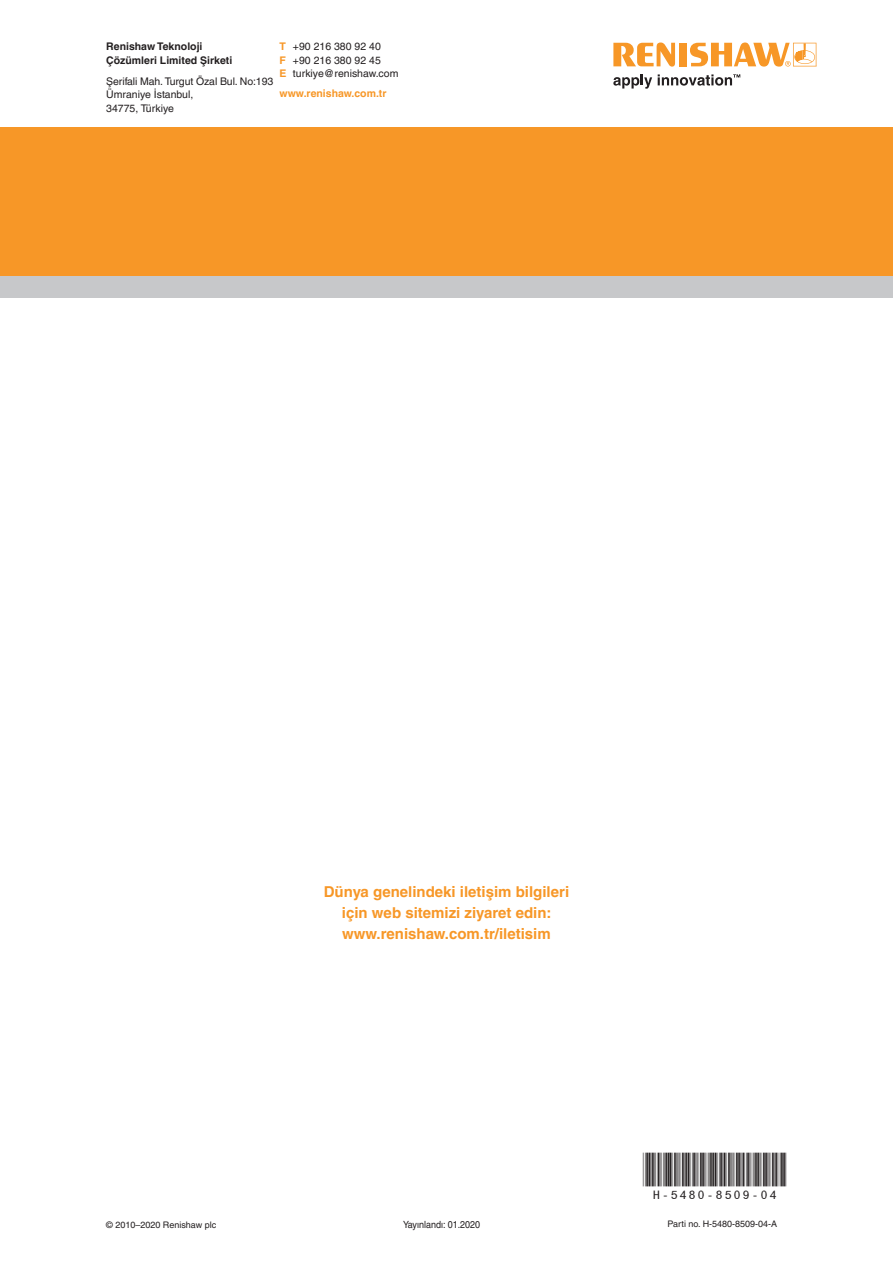
<style>
.page{position:relative;width:893px;height:1263px;background:#fff}
.page>*{position:absolute;margin:0;border:0;box-sizing:border-box;transform-origin:0 0}
.Bar_code{font:48px "MBH16 B";color:#231f20}
.Web_contact{font:700 15px/21px "Helvetica LT Pro";color:#f79727;text-align:center}
.t1{font:10.5px "Helvetica LT Pro";color:#231f20}
.t2{font:700 10.5px/13.5px "Helvetica LT Pro";color:#231f20}
.t3{font:700 10.5px "Helvetica LT Pro";color:#f79727}
.t4{font:9.9px "Helvetica LT Pro";color:#231f20;scale:.91 1}
.Small_print{font:9px "Helvetica LT Pro";color:#231f20}
</style>
<div class="page">
<svg style="left:613px;top:75px;width:39px;height:14px"></svg>
<svg style="left:613px;top:43px;width:62px;height:24px"></svg>
<div style="left:679px;top:43px;width:8px;height:23px;background:#f79727"></div>
<svg style="left:690px;top:43px;width:126px;height:24px"></svg>
<svg style="left:658px;top:74px;width:82px;height:12px"></svg>
<div style="left:0;top:276px;width:893px;height:22px;background:#c7c8ca"></div>
<div style="left:0;top:128px;width:893px;height:148px;background:#f79727"></div>
<p class="t2" style="left:106px;top:40px;width:128px">Renishaw Teknoloji<br>Çözümleri Limited Şirketi</p>
<p class="t1" style="left:106px;top:75px;width:168px">Şerifali Mah. Turgut Özal Bul. No:193</p>
<p class="t1" style="left:106px;top:88px;width:89px">Ümraniye İstanbul,</p>
<p class="t1" style="left:106px;top:102px;width:69px">34775, Türkiye</p>
<p class="t3" style="left:280px;top:40px;width:8px">T</p>
<p class="t1" style="left:293px;top:40px;width:89px">+90 216 380 92 40</p>
<p class="t3" style="left:280px;top:54px;width:8px">F</p>
<p class="t1" style="left:293px;top:54px;width:89px">+90 216 380 92 45</p>
<p class="t3" style="left:280px;top:67px;width:9px">E</p>
<p class="t1" style="left:293px;top:67px;width:107px">turkiye@renishaw.com</p>
<p class="t3" style="left:280px;top:87px;width:108px">www.renishaw.com.tr</p>
<p class="Web_contact" style="left:324px;top:882px;width:247px">Dünya genelindeki iletişim bilgileri için web sitemizi ziyaret edin: www.renishaw.com.tr/iletisim</p>
<p class="Bar_code" style="left:643px;top:1154px;width:145px">*H-5480-8509-04*</p>
<p class="Small_print" style="left:106px;top:1219px;width:112px">© 2010–2020 Renishaw plc</p>
<p class="t4" style="left:403px;top:1218px;width:86px">Yayınlandı: 01.2020</p>
<p class="Small_print" style="left:668px;top:1218px;width:111px">Parti no. H-5480-8509-04-A</p>
</div>
